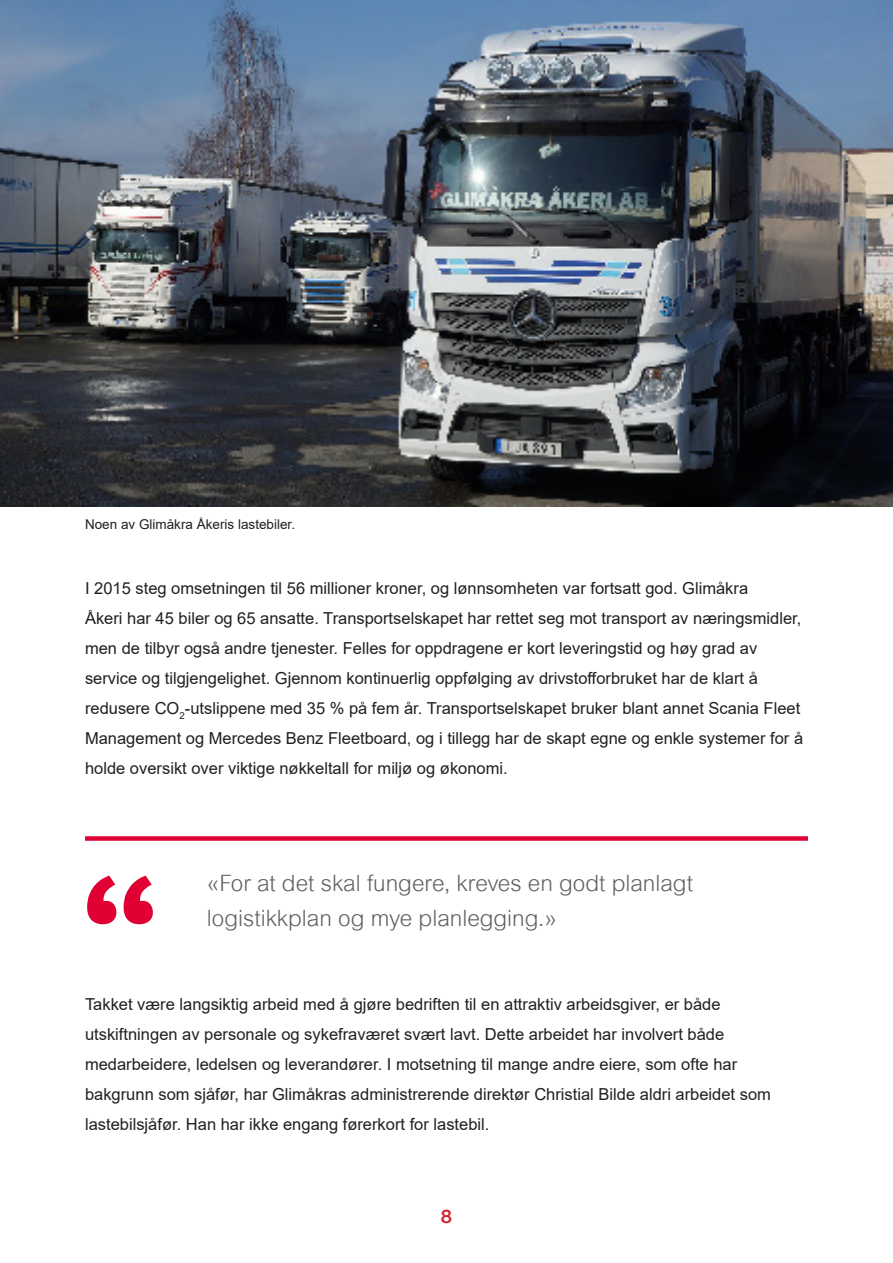
<style>
.page{position:relative;width:893px;height:1263px;background:#fff}
.page>*{position:absolute;margin:0;border:0;box-sizing:border-box;transform-origin:0 0}
.Quote_Ingress{font:300 22.5px/34.5px "Arial MT Std";color:#5d6161}
.t1{font:600 19.5px "PF Beau Sans Pro";color:#d1232a}
.Text{font:16.5px/30px "Arial";color:#231f20}
.Small_Text_9pt{font:13.5px "Arial";color:#231f20}
</style>
<div class="page">
<svg style="left:87px;top:876px;width:66px;height:48px"></svg>
<div style="left:85px;top:836px;width:723px;height:5px;background:#e00033"></div>
<img style="left:0;top:0;width:893px;height:507px">
<p class="Small_Text_9pt" style="left:85px;top:515px;width:212px">Noen av Glimåkra Åkeris lastebiler.</p>
<p class="Text" style="left:85px;top:573px;width:720px">I 2015 steg omsetningen til 56 millioner kroner, og lønnsomheten var fortsatt god. Glimåkra<br>Åkeri har 45 biler og 65 ansatte. Transportselskapet har rettet seg mot transport av næringsmidler, men de tilbyr også andre tjenester. Felles for oppdragene er kort leveringstid og høy grad av service og tilgjengelighet. Gjennom kontinuerlig oppfølging av drivstofforbruket har de klart å redusere CO<sub>2</sub>-utslippene med 35 % på fem år. Transportselskapet bruker blant annet Scania Fleet Management og Mercedes Benz Fleetboard, og i tillegg har de skapt egne og enkle systemer for å holde oversikt over viktige nøkkeltall for miljø og økonomi.</p>
<p class="Quote_Ingress" style="left:207px;top:866px;width:487px">«For at det skal fungere, kreves en godt planlagt logistikkplan og mye planlegging.»</p>
<p class="Text" style="left:85px;top:989px;width:687px">Takket være langsiktig arbeid med å gjøre bedriften til en attraktiv arbeidsgiver, er både utskiftningen av personale og sykefraværet svært lavt. Dette arbeidet har involvert både medarbeidere, ledelsen og leverandører. I motsetning til mange andre eiere, som ofte har bakgrunn som sjåfør, har Glimåkras administrerende direktør Christial Bilde aldri arbeidet som lastebilsjåfør. Han har ikke engang førerkort for lastebil.</p>
<p class="t1" style="left:440px;top:1205px;width:14px">8</p>
</div>
